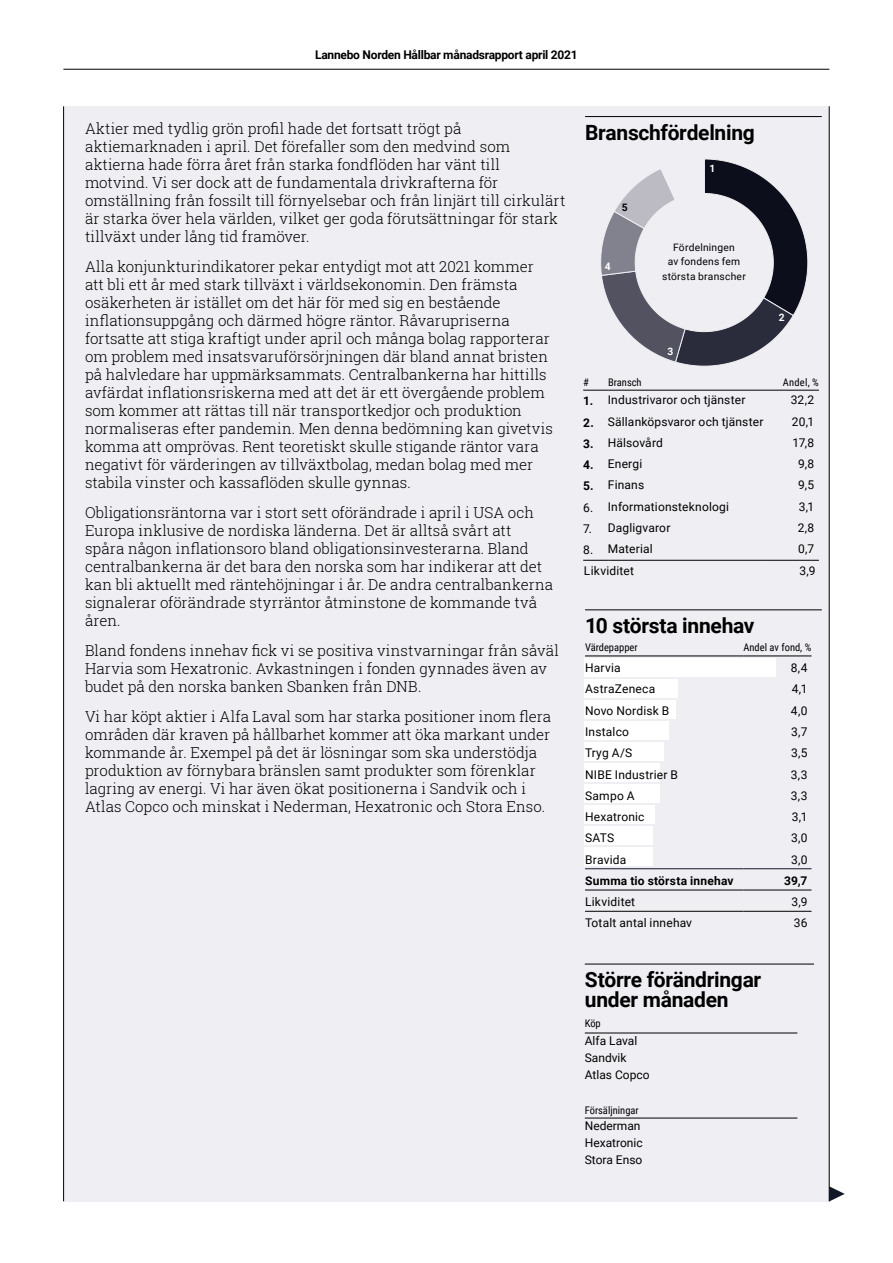
<style>
.page{position:relative;width:893px;height:1263px;background:#fff}
.page>*{position:absolute;margin:0;border:0;box-sizing:border-box;transform-origin:0 0}
.t1{font:700 21px/19.5px "Roboto";letter-spacing:-.015em;color:#000}
.t2{font:300 15px/18px "Roboto Slab";color:#000}
.t3{font:12px/17px "Roboto";letter-spacing:.015em;color:#000}
.t4{font:700 12px/21.3px "Roboto";letter-spacing:-.02em;color:#000;text-align:justify}
.t5{font:700 12px "Roboto";letter-spacing:.02em;color:#000}
.t6{font:10.5px "Roboto Condensed";color:#000}
.t7{font:10.2px/14.1px "Roboto";letter-spacing:.025em;color:#000;text-align:center}
.t8{font:700 10.2px "Roboto";color:#fff}
.t9{font:700 10.2px "Roboto";color:#000}
</style>
<div class="page">
<div style="left:64px;top:106px;width:765px;height:1095px;background:#efeef2"></div>
<svg style="left:830px;top:1186px;width:15px;height:15px"></svg>
<hr style="left:829px;top:106px;width:1px;height:1095px;background:#000">
<hr style="left:63px;top:106px;width:1px;height:1095px;background:#000">
<div style="left:584px;top:658px;width:191px;height:19px;background:#fff"></div>
<div style="left:584px;top:679px;width:93px;height:19px;background:#fff"></div>
<div style="left:584px;top:700px;width:91px;height:19px;background:#fff"></div>
<div style="left:584px;top:721px;width:84px;height:19px;background:#fff"></div>
<div style="left:584px;top:742px;width:80px;height:19px;background:#fff"></div>
<div style="left:584px;top:763px;width:75px;height:19px;background:#fff"></div>
<div style="left:584px;top:784px;width:75px;height:19px;background:#fff"></div>
<div style="left:584px;top:805px;width:71px;height:19px;background:#fff"></div>
<div style="left:584px;top:826px;width:68px;height:19px;background:#fff"></div>
<div style="left:584px;top:847px;width:68px;height:19px;background:#fff"></div>
<hr style="left:585px;top:116px;width:237px;height:1px;background:#000">
<hr style="left:585px;top:610px;width:237px;height:1px;background:#000">
<hr style="left:585px;top:868px;width:158px;height:1px;background:#131829">
<hr style="left:743px;top:868px;width:68px;height:1px;background:#131829">
<hr style="left:585px;top:656px;width:158px;height:1px;background:#000">
<hr style="left:743px;top:656px;width:68px;height:1px;background:#000">
<hr style="left:585px;top:890px;width:158px;height:1px;background:#000">
<hr style="left:743px;top:890px;width:68px;height:1px;background:#000">
<hr style="left:585px;top:911px;width:158px;height:1px;background:#000">
<hr style="left:743px;top:911px;width:68px;height:1px;background:#000">
<svg style="left:601px;top:159px;width:207px;height:208px"></svg>
<hr style="left:585px;top:964px;width:229px;height:1px;background:#000">
<hr style="left:585px;top:1033px;width:212px;height:1px;background:#000">
<hr style="left:585px;top:1118px;width:212px;height:1px;background:#000">
<svg style="left:583px;top:560px;width:25px;height:1px"></svg>
<hr style="left:608px;top:560px;width:160px;height:1px;background:#000">
<hr style="left:768px;top:560px;width:51px;height:1px;background:#000">
<hr style="left:608px;top:390px;width:160px;height:1px;background:#000">
<hr style="left:768px;top:390px;width:51px;height:1px;background:#000">
<svg style="left:583px;top:390px;width:25px;height:1px"></svg>
<hr style="left:63px;top:69px;width:766px;height:1px;background:#000">
<p class="t4" style="left:315px;top:43px;width:264px">Lannebo Norden Hållbar månadsrapport april 2021</p>
<p class="t2" style="left:85px;top:119px;width:482px">Aktier med tydlig grön profil hade det fortsatt trögt på aktiemarknaden i april. Det förefaller som den medvind som aktierna hade förra året från starka fondflöden har vänt till motvind. Vi ser dock att de fundamentala drivkrafterna för omställning från fossilt till förnyelsebar och från linjärt till cirkulärt är starka över hela världen, vilket ger goda förutsättningar för stark tillväxt under lång tid framöver.</p>
<p class="t2" style="left:85px;top:257px;width:469px">Alla konjunkturindikatorer pekar entydigt mot att 2021 kommer att bli ett år med stark tillväxt i världsekonomin. Den främsta osäkerheten är istället om det här för med sig en bestående inflationsuppgång och därmed högre räntor. Råvarupriserna fortsatte att stiga kraftigt under april och många bolag rapporterar om problem med insatsvaruförsörjningen där bland annat bristen på halvledare har uppmärksammats. Centralbankerna har hittills avfärdat inflationsriskerna med att det är ett övergående problem som kommer att rättas till när transportkedjor och produktion normaliseras efter pandemin. Men denna bedömning kan givetvis komma att omprövas. Rent teoretiskt skulle stigande räntor vara negativt för värderingen av tillväxtbolag, medan bolag med mer stabila vinster och kassaflöden skulle gynnas.</p>
<p class="t2" style="left:85px;top:503px;width:470px">Obligationsräntorna var i stort sett oförändrade i april i USA och Europa inklusive de nordiska länderna. Det är alltså svårt att spåra någon inflationsoro bland obligationsinvesterarna. Bland centralbankerna är det bara den norska som har indikerar att det kan bli aktuellt med räntehöjningar i år. De andra centralbankerna signalerar oförändrade styrräntor åtminstone de kommande två åren.</p>
<p class="t2" style="left:85px;top:641px;width:475px">Bland fondens innehav fick vi se positiva vinstvarningar från såväl<br>Harvia som Hexatronic. Avkastningen i fonden gynnades även av budet på den norska banken Sbanken från DNB.</p>
<p class="t2" style="left:85px;top:707px;width:468px">Vi har köpt aktier i Alfa Laval som har starka positioner inom flera områden där kraven på hållbarhet kommer att öka markant under kommande år. Exempel på det är lösningar som ska understödja produktion av förnybara bränslen samt produkter som förenklar lagring av energi. Vi har även ökat positionerna i Sandvik och i Atlas Copco och minskat i Nederman, Hexatronic och Stora Enso.</p>
<h1 class="t1" style="left:585px;top:122px;width:171px">Branschfördelning</h1>
<p class="t9" style="left:622px;top:200px;width:7px">5</p>
<p class="t8" style="left:605px;top:259px;width:7px">4</p>
<p class="t8" style="left:709px;top:161px;width:7px">1</p>
<p class="t7" style="left:662px;top:240px;width:85px">Fördelningen<br>av fondens fem största branscher</p>
<p class="t8" style="left:667px;top:344px;width:7px">3</p>
<p class="t8" style="left:779px;top:310px;width:7px">2</p>
<p class="t6" style="left:583px;top:374px;width:7px">#</p>
<p class="t6" style="left:608px;top:374px;width:35px">Bransch</p>
<p class="t6" style="left:783px;top:374px;width:38px">Andel, %</p>
<p class="t4" style="left:583px;top:390px;width:12px">1.<br>2.<br>3.<br>4.<br>5.</p>
<p class="t3" style="left:583px;top:496px;width:12px;line-height:21.1px;text-align:justify">6.<br>7.<br>8.</p>
<p class="t3" style="left:608px;top:391px;width:139px">Industrivaror och tjänster</p>
<p class="t3" style="left:791px;top:391px;width:25px">32,2</p>
<p class="t3" style="left:608px;top:412px;width:157px">Sällanköpsvaror och tjänster</p>
<p class="t3" style="left:792px;top:412px;width:24px">20,1</p>
<p class="t3" style="left:608px;top:434px;width:57px">Hälsovård</p>
<p class="t3" style="left:793px;top:434px;width:23px">17,8</p>
<p class="t3" style="left:608px;top:455px;width:36px">Energi</p>
<p class="t3" style="left:798px;top:455px;width:18px">9,8</p>
<p class="t3" style="left:608px;top:476px;width:38px">Finans</p>
<p class="t3" style="left:798px;top:476px;width:18px">9,5</p>
<p class="t3" style="left:608px;top:497px;width:123px">Informationsteknologi</p>
<p class="t3" style="left:799px;top:497px;width:17px">3,1</p>
<p class="t3" style="left:608px;top:519px;width:64px">Dagligvaror</p>
<p class="t3" style="left:798px;top:519px;width:18px">2,8</p>
<p class="t3" style="left:608px;top:540px;width:46px">Material</p>
<p class="t3" style="left:798px;top:540px;width:18px">0,7</p>
<p class="t3" style="left:584px;top:561px;width:52px">Likviditet</p>
<p class="t3" style="left:799px;top:561px;width:17px">3,9</p>
<h1 class="t1" style="left:585px;top:615px;width:171px">10 största innehav</h1>
<p class="t6" style="left:585px;top:640px;width:54px">Värdepapper</p>
<p class="t6" style="left:743px;top:640px;width:69px">Andel av fond, %</p>
<p class="t3" style="left:585px;top:659px;width:37px">Harvia</p>
<p class="t3" style="left:791px;top:659px;width:18px">8,4</p>
<p class="t3" style="left:585px;top:680px;width:72px">AstraZeneca</p>
<p class="t3" style="left:792px;top:680px;width:17px">4,1</p>
<p class="t3" style="left:585px;top:701px;width:86px">Novo Nordisk B</p>
<p class="t3" style="left:791px;top:701px;width:18px">4,0</p>
<p class="t3" style="left:585px;top:723px;width:45px">Instalco</p>
<p class="t3" style="left:791px;top:723px;width:18px">3,7</p>
<p class="t3" style="left:585px;top:744px;width:49px">Tryg A/S</p>
<p class="t3" style="left:791px;top:744px;width:18px">3,5</p>
<p class="t3" style="left:585px;top:765px;width:94px">NIBE Industrier B</p>
<p class="t3" style="left:791px;top:765px;width:18px">3,3</p>
<p class="t3" style="left:585px;top:787px;width:51px">Sampo A</p>
<p class="t3" style="left:791px;top:787px;width:18px">3,3</p>
<p class="t3" style="left:585px;top:808px;width:61px">Hexatronic</p>
<p class="t3" style="left:792px;top:808px;width:17px">3,1</p>
<p class="t3" style="left:585px;top:829px;width:31px">SATS</p>
<p class="t3" style="left:791px;top:829px;width:18px">3,0</p>
<p class="t3" style="left:585px;top:850px;width:43px">Bravida</p>
<p class="t3" style="left:791px;top:850px;width:18px">3,0</p>
<p class="t5" style="left:585px;top:872px;width:150px">Summa tio största innehav</p>
<p class="t4" style="left:784px;top:869px;width:25px">39,7</p>
<p class="t3" style="left:585px;top:893px;width:52px">Likviditet</p>
<p class="t3" style="left:791px;top:893px;width:17px">3,9</p>
<p class="t3" style="left:585px;top:914px;width:108px">Totalt antal innehav</p>
<p class="t3" style="left:794px;top:914px;width:15px">36</p>
<h1 class="t1" style="left:585px;top:969px;width:178px">Större förändringar under månaden</h1>
<p class="t6" style="left:585px;top:1015px;width:18px">Köp</p>
<p class="t3" style="left:585px;top:1032px;width:66px">Alfa Laval<br>Sandvik<br>Atlas Copco</p>
<p class="t6" style="left:585px;top:1103px;width:55px">Försäljningar</p>
<p class="t3" style="left:585px;top:1117px;width:59px">Nederman<br>Hexatronic<br>Stora Enso</p>
</div>
